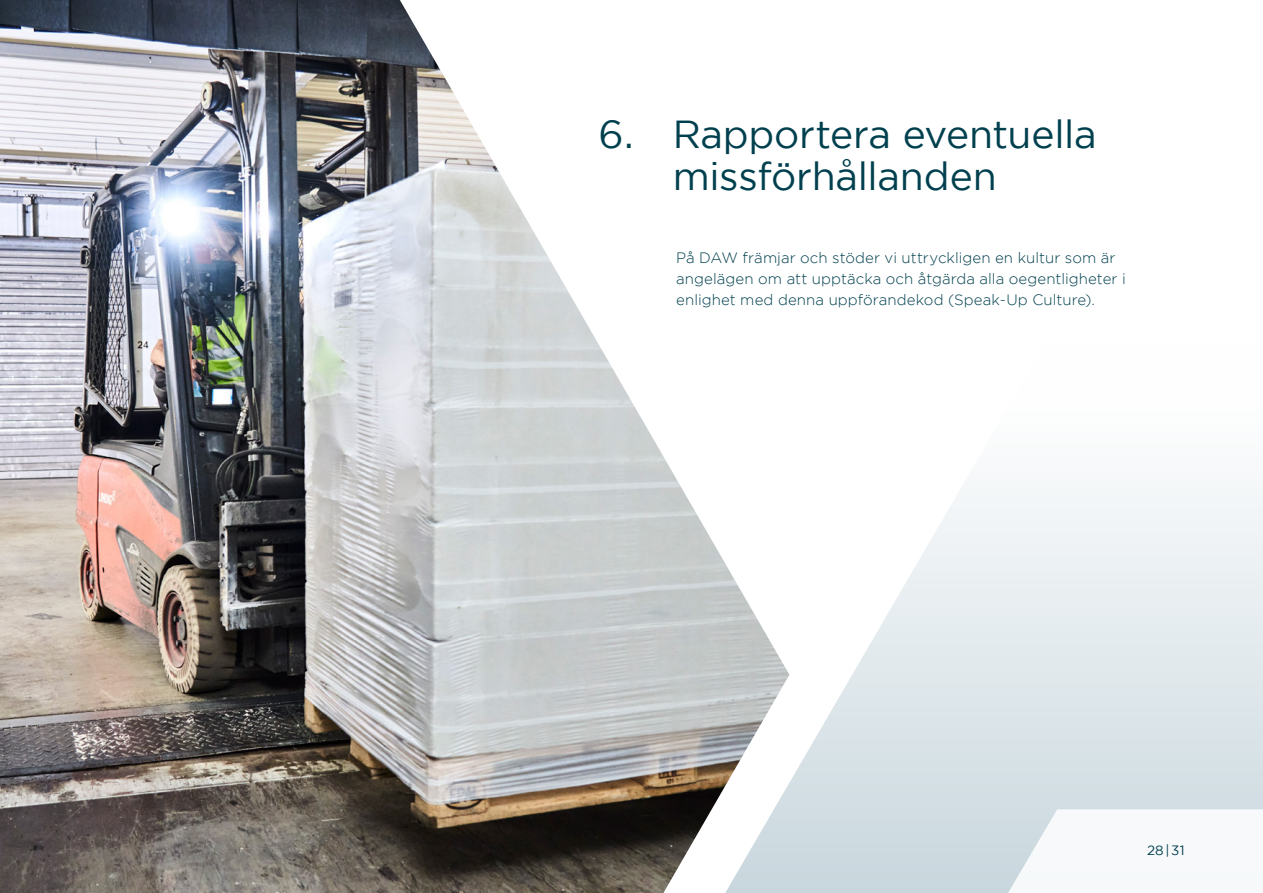
<style>
.page{position:relative;width:1263px;height:893px;background:#fff}
.page>*{position:absolute;margin:0;border:0;box-sizing:border-box;transform-origin:0 0}
.t1{font:39px/42px "Gotham";letter-spacing:-.01em;color:#00404e}
.t2{font:300 15px/21px "Gotham";letter-spacing:.005em;color:#00404e}
.t3{font:13.5px "Gotham";color:#00404e}
</style>
<div class="page">
<img style="left:0;top:0;width:716px;height:893px">
<svg style="left:716px;top:488px;width:547px;height:405px"></svg>
<svg style="left:998px;top:809px;width:265px;height:84px"></svg>
<h1 class="t1" style="left:673px;top:112px;width:425px;text-indent:-74px">6. Rapportera eventuella missförhållanden</h1>
<p class="t2" style="left:676px;top:247px;width:451px">På DAW främjar och stöder vi uttryckligen en kultur som är angelägen om att upptäcka och åtgärda alla oegentligheter i enlighet med denna uppförandekod (Speak-Up Culture).</p>
<p class="t3" style="left:1147px;top:843px;width:39px">28|31</p>
</div>
